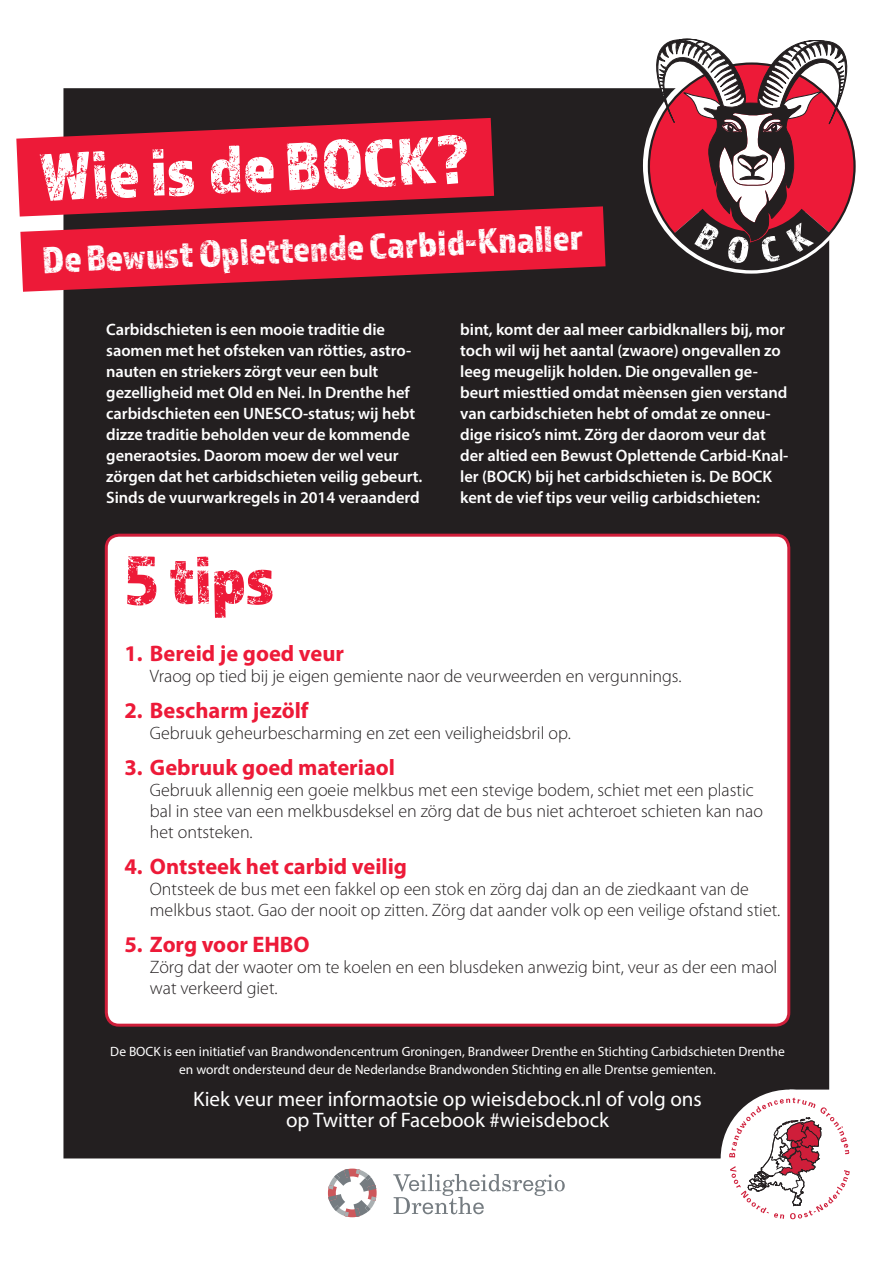
<style>
.page{position:relative;width:893px;height:1263px;background:#fff}
.page>*{position:absolute;margin:0;border:0;box-sizing:border-box;transform-origin:0 0}
.t1{font:71.7px "Almaq Rough";color:#fff}
.t2{font:71.25px "Almaq Rough";color:#ed1a38}
.t3{font:38.25px "Almaq Rough";color:#fff}
.t4{font:700 22.5px "Myriad Pro";color:#ed1a38}
.t5{font:21px/21px "Myriad Pro";color:#fff;text-align:center}
.t6{font:300 18px/21px "Myriad Pro";color:#231f20}
.t7{font:600 16.5px/21px "Myriad Pro";letter-spacing:-.005em;color:#fff}
.t8{font:13.5px/18px "Myriad Pro";color:#fff;text-align:center}
</style>
<div class="page">
<div style="left:63px;top:88px;width:766px;height:1070px;background:#231f20"></div>
<svg style="left:721px;top:1089px;width:129px;height:131px"></svg>
<svg style="left:328px;top:1168px;width:49px;height:49px"></svg>
<svg style="left:393px;top:1174px;width:172px;height:40px"></svg>
<svg style="left:16px;top:88px;width:558px;height:86px;background:#892836"></svg>
<svg style="left:17px;top:174px;width:650px;height:150px;background:#932232"></svg>
<div style="left:106px;top:535px;width:683px;height:490px;background:#fff;border-radius:13px"></div>
<div style="left:105px;top:534px;width:685px;height:493px;border:3px solid #cf1e3a;border-radius:13px"></div>
<svg style="left:644px;top:39px;width:212px;height:230px"></svg>
<h1 class="t1" style="left:38px;top:132px;width:434px;rotate:-2deg">Wie is de BOCK?</h1>
<h3 class="t3" style="left:42px;top:235px;width:542px;rotate:-2deg">De Bewust Oplettende Carbid-Knaller</h3>
<p class="t7" style="left:106px;top:318px;width:318px">Carbidschieten is een mooie traditie die saomen met het ofsteken van rötties, astro&shy;nauten en striekers zörgt veur een bult gezelligheid met Old en Nei. In Drenthe hef carbidschieten een UNESCO-status; wij hebt dizze traditie beholden veur de kommende generaotsies. Daorom moew der wel veur zörgen dat het carbidschieten veilig gebeurt.<br>Sinds de vuurwarkregels in 2014 veraanderd</p>
<p class="t7" style="left:460px;top:318px;width:330px">bint, komt der aal meer carbidknallers bij, mor toch wil wij het aantal (zwaore) ongevallen zo leeg meugelijk holden. Die ongevallen ge&shy;beurt miesttied omdat mèensen gien verstand van carbidschieten hebt of omdat ze onneu&shy;dige risico’s nimt. Zörg der daorom veur dat der altied een Bewust Oplettende Carbid-Knal&shy;ler (BOCK) bij het carbidschieten is. De BOCK kent de vief tips veur veilig carbidschieten:</p>
<h2 class="t2" style="left:124px;top:537px;width:154px">5 tips</h2>
<h3 class="t4" style="left:124px;top:639px;width:221px">1. Bereid je goed veur</h3>
<p class="t6" style="left:150px;top:666px;width:533px">Vraog op tied bij je eigen gemiente naor de veurweerden en vergunnings.</p>
<h3 class="t4" style="left:124px;top:696px;width:186px">2. Bescharm jezölf</h3>
<p class="t6" style="left:150px;top:723px;width:422px">Gebruuk geheurbescharming en zet een veiligheidsbril op.</p>
<h3 class="t4" style="left:124px;top:753px;width:272px">3. Gebruuk goed materiaol</h3>
<p class="t6" style="left:150px;top:780px;width:615px">Gebruuk allennig een goeie melkbus met een stevige bodem, schiet met een plastic bal in stee van een melkbusdeksel en zörg dat de bus niet achteroet schieten kan nao het ontsteken.</p>
<h3 class="t4" style="left:124px;top:852px;width:284px">4. Ontsteek het carbid veilig</h3>
<p class="t6" style="left:150px;top:879px;width:632px">Ontsteek de bus met een fakkel op een stok en zörg daj dan an de ziedkaant van de melkbus staot. Gao der nooit op zitten. Zörg dat aander volk op een veilige ofstand stiet.</p>
<h3 class="t4" style="left:124px;top:930px;width:187px">5. Zorg voor EHBO</h3>
<p class="t6" style="left:150px;top:957px;width:629px">Zörg dat der waoter om te koelen en een blusdeken anwezig bint, veur as der een maol wat verkeerd giet.</p>
<p class="t8" style="left:110px;top:1042px;width:676px">De BOCK is een initiatief van Brandwondencentrum Groningen, Brandweer Drenthe en Stichting Carbidschieten Drenthe en wordt ondersteund deur de Nederlandse Brandwonden Stichting en alle Drentse gemienten.</p>
<p class="t5" style="left:193px;top:1088px;width:510px">Kiek veur meer informaotsie op wieisdebock.nl of volg ons op Twitter of Facebook #wieisdebock</p>
</div>
